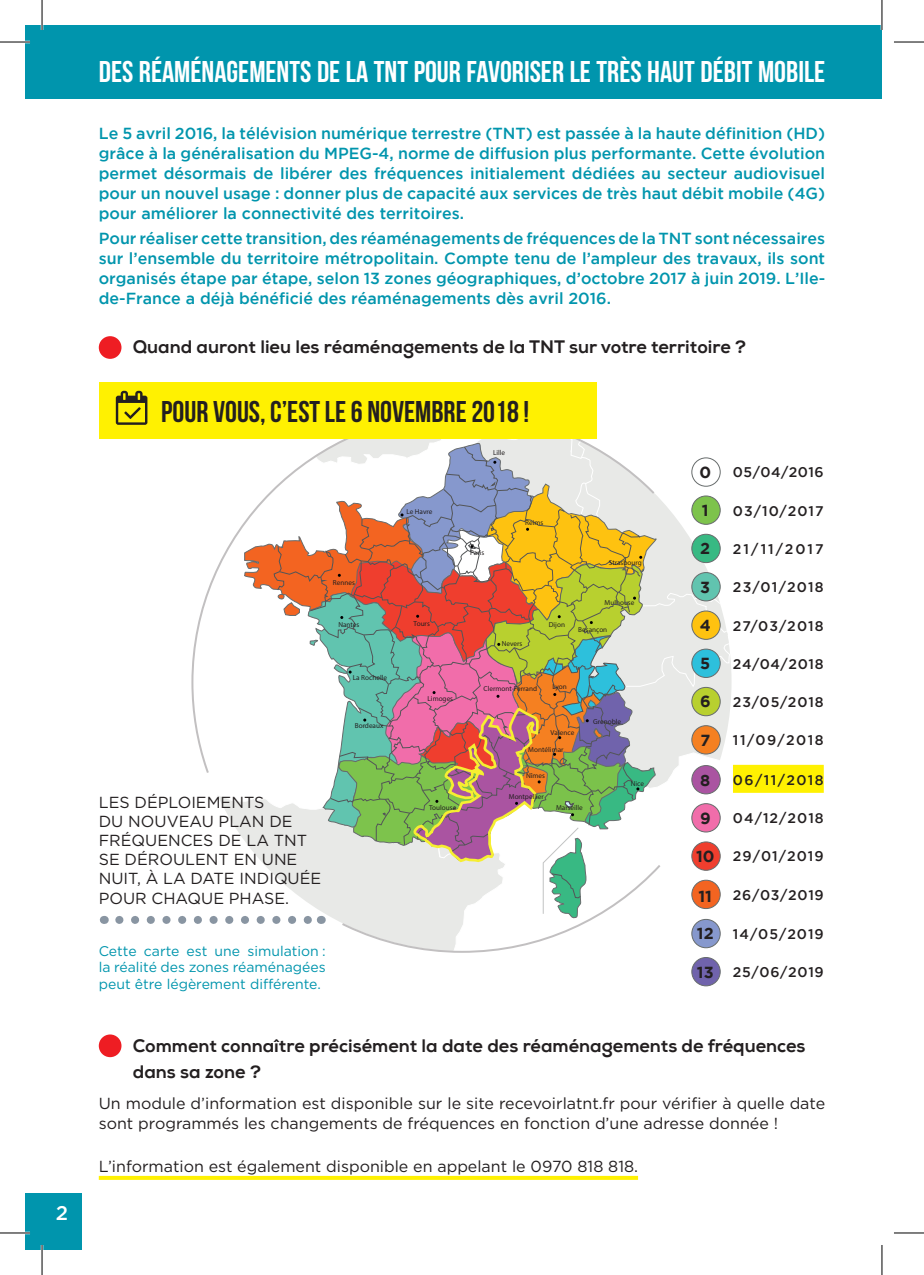
<style>
.page{position:relative;width:924px;height:1275px;background:#fff}
.page>*{position:absolute;margin:0;border:0;box-sizing:border-box;transform-origin:0 0}
.t1{font:30px "Bebas Neue";color:#fff}
.t2{font:30px "Bebas Neue";color:#231f20}
.Pagination_bleu{font:500 20px "Gotham";color:#fff}
.Intertitre_3{font:18px/26px "Nexa X Bold";color:#231f20}
.Texte{font:500 16px/20px "Gotham";color:#0095ad;text-align:justify}
.Texte-2{font:16px/19.2px "Gotham";color:#231f20}
.Texte_1_colonne{font:16px "Gotham";color:#231f20}
.t3{font:700 16px "Gotham";color:#231f20}
.Texte-3{font:14px/16.8px "Gotham";color:#0095ad;text-align:justify}
.t4{font:500 14px "Gotham";letter-spacing:.07em;color:#231f20}
.t5{font:500 14px "Gotham";letter-spacing:.08em;color:#231f20}
.t6{font:7.2px "Myriad Pro";color:#231f20}
</style>
<div class="page">
<svg style="left:99px;top:1175px;width:538px;height:4px;background:#fff439"></svg>
<div style="left:99px;top:1034px;width:22px;height:23px;background:#ee1d23;border-radius:50%"></div>
<div style="left:25px;top:25px;width:856px;height:74px;background:#0095ad"></div>
<div style="left:732px;top:765px;width:91px;height:28px;background:#fff101"></div>
<div style="left:691px;top:957px;width:28px;height:29px;background:#7063ac;border-radius:50%"></div>
<div style="left:691px;top:957px;width:29px;height:29px;border:1px solid #676c6c;border-radius:50%"></div>
<div style="left:99px;top:336px;width:22px;height:23px;background:#ee1d23;border-radius:50%"></div>
<div style="left:25px;top:1193px;width:57px;height:57px;background:#0095ad"></div>
<div style="left:99px;top:382px;width:497px;height:57px;background:#fff101"></div>
<svg style="left:116px;top:391px;width:615px;height:562px"></svg>
<hr style="left:0;top:41px;width:30px;height:2px;background:#fff">
<hr style="left:0;top:1231px;width:30px;height:3px;background:#fff">
<hr style="left:41px;top:0;width:2px;height:30px;background:#fff">
<hr style="left:41px;top:1245px;width:2px;height:30px;background:#fff">
<hr style="left:880px;top:0;width:2px;height:30px;background:#fff">
<hr style="left:0;top:42px;width:30px;height:1px;background:#000">
<hr style="left:893px;top:42px;width:30px;height:1px;background:#000">
<hr style="left:0;top:1232px;width:30px;height:1px;background:#000">
<hr style="left:893px;top:1232px;width:30px;height:1px;background:#000">
<hr style="left:42px;top:0;width:1px;height:30px;background:#000">
<hr style="left:42px;top:1245px;width:1px;height:30px;background:#000">
<hr style="left:881px;top:0;width:1px;height:30px;background:#000">
<hr style="left:881px;top:1245px;width:1px;height:30px;background:#000">
<p class="Pagination_bleu" style="left:56px;top:1202px;width:14px">2</p>
<p class="t1" style="left:99px;top:55px;width:727px">DES RÉAMÉNAGEMENTS DE LA TNT POUR FAVORISER LE TRÈS HAUT DÉBIT MOBILE</p>
<p class="Texte" style="left:99px;top:123px;width:727px">Le 5 avril 2016, la télévision numérique terrestre (TNT) est passée à la haute définition (HD) grâce à la généralisation du MPEG-4, norme de diffusion plus performante. Cette évolution permet désormais de libérer des fréquences initialement dédiées au secteur audiovisuel pour un nouvel usage : donner plus de capacité aux services de très haut débit mobile (4G) pour améliorer la connectivité des territoires.</p>
<p class="Texte" style="left:99px;top:228px;width:727px">Pour réaliser cette transition, des réaménagements de fréquences de la TNT sont nécessaires sur l’ensemble du territoire métropolitain. Compte tenu de l’ampleur des travaux, ils sont organisés étape par étape, selon 13 zones géographiques, d’octobre 2017 à juin 2019. L’Ile&shy;de-France a déjà bénéficié des réaménagements dès avril 2016.</p>
<p class="Intertitre_3" style="left:133px;top:334px;width:614px">Quand auront lieu les réaménagements de la TNT sur votre territoire ?</p>
<p class="t2" style="left:161px;top:395px;width:369px">POUR VOUS, C’EST LE 6 NOVEMBRE 2018 !</p>
<p class="t6" style="left:493px;top:448px;width:14px">Lille</p>
<p class="t6" style="left:406px;top:507px;width:27px">Le Havre</p>
<p class="t6" style="left:333px;top:578px;width:23px">Rennes</p>
<p class="t6" style="left:338px;top:620px;width:22px">Nantes</p>
<p class="t6" style="left:413px;top:619px;width:18px">Tours</p>
<p class="t6" style="left:353px;top:673px;width:36px">La Rochelle</p>
<p class="t6" style="left:354px;top:721px;width:30px">Bordeaux</p>
<p class="t6" style="left:427px;top:694px;width:27px">Limoges</p>
<p class="Texte-2" style="left:99px;top:792px;width:224px">LES DÉPLOIEMENTS<br>DU NOUVEAU PLAN DE<br>FRÉQUENCES DE LA TNT<br>SE DÉROULENT EN UNE<br>NUIT, À LA DATE INDIQUÉE<br>POUR CHAQUE PHASE.</p>
<p class="t6" style="left:429px;top:803px;width:29px">Toulouse</p>
<p class="t6" style="left:470px;top:548px;width:16px">Paris</p>
<p class="t6" style="left:525px;top:518px;width:20px">Reims</p>
<p class="t6" style="left:501px;top:639px;width:22px">Nevers</p>
<p class="t6" style="left:548px;top:620px;width:18px">Dijon</p>
<p class="t6" style="left:608px;top:558px;width:34px">Strasbourg</p>
<p class="t6" style="left:604px;top:597px;width:31px">Mulhouse</p>
<p class="t6" style="left:578px;top:625px;width:30px">Besançon</p>
<p class="t6" style="left:483px;top:684px;width:55px">Clermont-Ferrand</p>
<p class="t6" style="left:552px;top:682px;width:16px">Lyon</p>
<p class="t6" style="left:593px;top:717px;width:29px">Grenoble</p>
<p class="t6" style="left:550px;top:728px;width:25px">Valence</p>
<p class="t6" style="left:528px;top:745px;width:37px">Montélimar</p>
<p class="t6" style="left:526px;top:771px;width:21px">Nîmes</p>
<p class="t6" style="left:508px;top:792px;width:36px">Montpellier</p>
<p class="t6" style="left:556px;top:803px;width:28px">Marseille</p>
<p class="t6" style="left:630px;top:779px;width:15px">Nice</p>
<p class="Texte-3" style="left:99px;top:942px;width:228px">Cette carte est une simulation : la réalité des zones réaménagées peut être légèrement différente.</p>
<p class="t3" style="left:699px;top:463px;width:13px">0</p>
<p class="t3" style="left:701px;top:501px;width:8px">1</p>
<p class="t3" style="left:700px;top:539px;width:11px">2</p>
<p class="t3" style="left:700px;top:577px;width:11px">3</p>
<p class="t3" style="left:699px;top:616px;width:13px">4</p>
<p class="t3" style="left:700px;top:654px;width:12px">5</p>
<p class="t3" style="left:699px;top:692px;width:12px">6</p>
<p class="t3" style="left:700px;top:731px;width:11px">7</p>
<p class="t3" style="left:700px;top:770px;width:12px">8</p>
<p class="t3" style="left:699px;top:808px;width:12px">9</p>
<p class="t3" style="left:695px;top:847px;width:20px">10</p>
<p class="t3" style="left:698px;top:886px;width:15px">11</p>
<p class="t3" style="left:696px;top:924px;width:18px">12</p>
<p class="t3" style="left:696px;top:962px;width:18px">13</p>
<p class="t4" style="left:732px;top:464px;width:92px">05/04/2016</p>
<p class="t5" style="left:732px;top:501px;width:92px">03/10/2017</p>
<p class="t5" style="left:732px;top:540px;width:92px">21/11/2017</p>
<p class="t5" style="left:732px;top:578px;width:92px">23/01/2018</p>
<p class="t5" style="left:732px;top:616px;width:92px">27/03/2018</p>
<p class="t5" style="left:732px;top:655px;width:92px">24/04/2018</p>
<p class="t5" style="left:732px;top:693px;width:92px">23/05/2018</p>
<p class="t5" style="left:732px;top:731px;width:92px">11/09/2018</p>
<p class="t4" style="left:732px;top:772px;width:92px">06/11/2018</p>
<p class="t4" style="left:732px;top:810px;width:92px">04/12/2018</p>
<p class="t4" style="left:732px;top:848px;width:92px">29/01/2019</p>
<p class="t4" style="left:732px;top:886px;width:92px">26/03/2019</p>
<p class="t4" style="left:732px;top:925px;width:92px">14/05/2019</p>
<p class="t4" style="left:732px;top:964px;width:92px">25/06/2019</p>
<p class="Intertitre_3" style="left:133px;top:1032px;width:674px">Comment connaître précisément la date des réaménagements de fréquences dans sa zone ?</p>
<p class="Texte-2" style="left:99px;top:1092px;width:727px;line-height:20px">Un module d’information est disponible sur le site recevoirlatnt.fr pour vérifier à quelle date sont programmés les changements de fréquences en fonction d’une adresse donnée !</p>
<p class="Texte_1_colonne" style="left:99px;top:1156px;width:540px">L’information est également disponible en appelant le 0970 818 818.</p>
</div>
